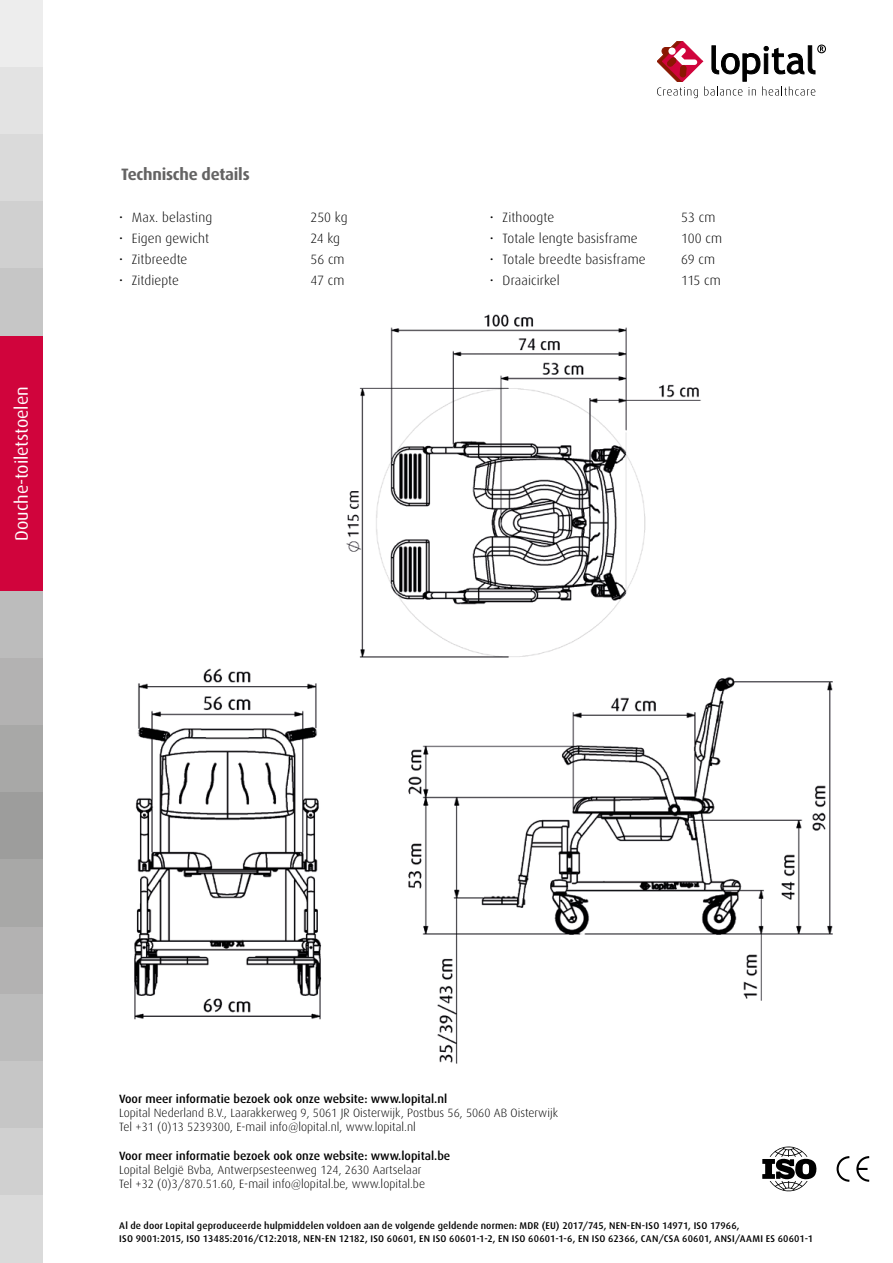
<style>
.page{position:relative;width:893px;height:1263px;background:#fff}
.page>*{position:absolute;margin:0;border:0;box-sizing:border-box;transform-origin:0 0}
.t1{font:18px "Dax";letter-spacing:-.005em;color:#fff}
.t2{font:700 16.5px "Dax";letter-spacing:-.015em;color:#646363}
.t3{font:300 13.5px "Dax";letter-spacing:.01em;color:#000}
.t4{font:300 12px/14.2px "Dax";color:#000}
.t5{font:500 12px "Dax";color:#000}
.t6{font:500 9.75px/12.8px "Dax";letter-spacing:.015em;color:#000}
</style>
<div class="page">
<svg style="left:657px;top:41px;width:169px;height:57px"></svg>
<svg style="left:836px;top:1156px;width:34px;height:26px"></svg>
<svg style="left:762px;top:1146px;width:54px;height:45px"></svg>
<div style="left:0;top:336px;width:43px;height:255px;background:#d0043c"></div>
<div style="left:0;top:0;width:43px;height:67px;background:#ededed"></div>
<div style="left:0;top:67px;width:43px;height:67px;background:#e3e3e3"></div>
<div style="left:0;top:134px;width:43px;height:68px;background:#dadada"></div>
<div style="left:0;top:202px;width:43px;height:67px;background:#d0d0d0"></div>
<div style="left:0;top:269px;width:43px;height:67px;background:#c6c6c6"></div>
<div style="left:0;top:591px;width:43px;height:67px;background:#bcbcbc"></div>
<div style="left:0;top:658px;width:43px;height:67px;background:#b3b2b2"></div>
<div style="left:0;top:725px;width:43px;height:68px;background:#a8a8a7"></div>
<div style="left:0;top:793px;width:43px;height:67px;background:#9d9d9c"></div>
<div style="left:0;top:860px;width:43px;height:67px;background:#a8a8a7"></div>
<div style="left:0;top:927px;width:43px;height:67px;background:#b3b2b2"></div>
<div style="left:0;top:994px;width:43px;height:67px;background:#bcbcbc"></div>
<div style="left:0;top:1061px;width:43px;height:67px;background:#c6c6c6"></div>
<div style="left:0;top:1128px;width:43px;height:68px;background:#d0d0d0"></div>
<div style="left:0;top:1196px;width:43px;height:67px;background:#dadada"></div>
<img style="left:408px;top:676px;width:425px;height:388px">
<img style="left:134px;top:668px;width:188px;height:352px">
<img style="left:346px;top:314px;width:355px;height:344px">
<h1 class="t1" style="left:12px;top:541px;width:156px;rotate:-90deg">Douche-toiletstoelen</h1>
<h2 class="t2" style="left:121px;top:165px;width:130px">Technische details</h2>
<h3 class="t3" style="left:119px;top:210px;width:95px">• Max. belasting</h3>
<h3 class="t3" style="left:310px;top:210px;width:39px">250 kg</h3>
<h3 class="t3" style="left:119px;top:231px;width:92px">• Eigen gewicht</h3>
<h3 class="t3" style="left:310px;top:231px;width:31px">24 kg</h3>
<h3 class="t3" style="left:119px;top:252px;width:70px">• Zitbreedte</h3>
<h3 class="t3" style="left:310px;top:252px;width:36px">56 cm</h3>
<h3 class="t3" style="left:119px;top:273px;width:61px">• Zitdiepte</h3>
<h3 class="t3" style="left:310px;top:273px;width:35px">47 cm</h3>
<h3 class="t3" style="left:490px;top:210px;width:66px">• Zithoogte</h3>
<h3 class="t3" style="left:681px;top:210px;width:36px">53 cm</h3>
<h3 class="t3" style="left:490px;top:231px;width:149px">• Totale lengte basisframe</h3>
<h3 class="t3" style="left:681px;top:231px;width:42px">100 cm</h3>
<h3 class="t3" style="left:490px;top:252px;width:157px">• Totale breedte basisframe</h3>
<h3 class="t3" style="left:681px;top:252px;width:35px">69 cm</h3>
<h3 class="t3" style="left:490px;top:273px;width:71px">• Draaicirkel</h3>
<h3 class="t3" style="left:681px;top:273px;width:41px">115 cm</h3>
<p class="t5" style="left:119px;top:1092px;width:330px">Voor meer informatie bezoek ook onze website: www.lopital.nl</p>
<p class="t4" style="left:119px;top:1106px;width:440px">Lopital Nederland B.V., Laarakkerweg 9, 5061 JR Oisterwijk, Postbus 56, 5060 AB Oisterwijk<br>Tel +31 (0)13 5239300, E-mail info@lopital.nl, www.lopital.nl</p>
<p class="t5" style="left:119px;top:1149px;width:333px">Voor meer informatie bezoek ook onze website: www.lopital.be</p>
<p class="t4" style="left:119px;top:1163px;width:307px">Lopital België Bvba, Antwerpsesteenweg 124, 2630 Aartselaar<br>Tel +32 (0)3/870.51.60, E-mail info@lopital.be, www.lopital.be</p>
<p class="t6" style="left:119px;top:1219px;width:695px">Al de door Lopital geproduceerde hulpmiddelen voldoen aan de volgende geldende normen: MDR (EU) 2017/745, NEN-EN-ISO 14971, ISO 17966,<br>ISO 9001:2015, ISO 13485:2016/C12:2018, NEN-EN 12182, ISO 60601, EN ISO 60601-1-2, EN ISO 60601-1-6, EN ISO 62366, CAN/CSA 60601, ANSI/AAMI ES 60601-1</p>
</div>
